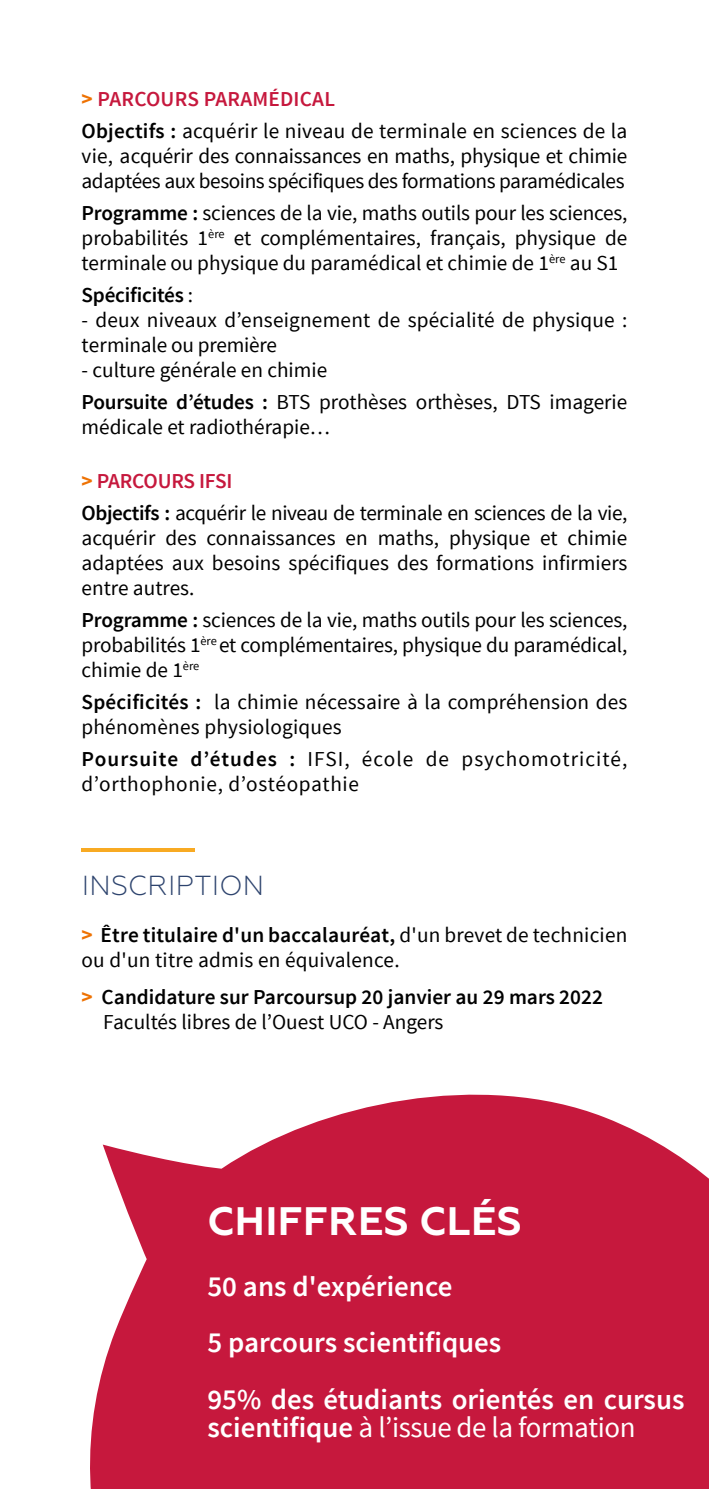
<style>
.page{position:relative;width:709px;height:1489px;background:#fff}
.page>*{position:absolute;margin:0;border:0;box-sizing:border-box;transform-origin:0 0}
.t1{font:700 39.75px "Geometria";letter-spacing:.01em;color:#fff}
.t2{font:600 29px/56.5px "Source Sans Pro";color:#fff}
.t3{font:29px "Source Sans Pro";letter-spacing:-.015em;color:#fff}
.t4{font:300 27.5px "Geometria";letter-spacing:.01em;color:#2e446e}
.t5{font:21.25px/25px "Source Sans Pro";color:#000}
.t6{font:21.25px/25px "Source Sans Pro";letter-spacing:-.02em;color:#000}
.t7{font:600 21.25px/25px "Source Sans Pro";color:#000}
.t8{font:21.25px/25px "Source Sans Pro";letter-spacing:.03em;color:#000}
.s1{font-weight:700;color:#ee7203}
.s2{font-weight:600;color:#c6183d}
.s3{font-weight:600}
.s4{font-weight:400}
</style>
<div class="page">
<svg style="left:90px;top:1094px;width:619px;height:394px;background:#cc3353"></svg>
<hr style="left:81px;top:848px;width:114px;height:3px;background:#f8aa23">
<p class="t5" style="left:81px;top:83px;width:547px;line-height:32px"><span class="s1">&gt;</span> <span class="s2">PARCOURS PARAMÉDICAL<br></span><span class="s3">Objectifs :</span> acquérir le niveau de terminale en sciences de la</p>
<p class="t6" style="left:81px;top:144px;width:547px">vie, acquérir des connaissances en maths, physique et chimie adaptées aux besoins spécifiques des formations paramédicales</p>
<p class="t5" style="left:81px;top:201px;width:547px;text-align:justify"><span class="s3">Programme :</span> sciences de la vie, maths outils pour les sciences, probabilités 1<sup>ère</sup> et complémentaires, français, physique de terminale ou physique du paramédical et chimie de 1<sup>ère</sup> au S1</p>
<p class="t7" style="left:82px;top:283px;width:113px">Spécificités <span class="s4">:</span></p>
<p class="t5" style="left:82px;top:308px;width:547px">- deux niveaux d’enseignement de spécialité de physique : terminale ou première</p>
<p class="t5" style="left:82px;top:354px;width:547px;line-height:32px">- culture générale en chimie<br><span class="s3">Poursuite d’études :</span> BTS prothèses orthèses, DTS imagerie</p>
<p class="t5" style="left:82px;top:415px;width:250px">médicale et radiothérapie…</p>
<p class="t6" style="left:82px;top:465px;width:547px;line-height:32px"><span class="s1">&gt;</span> <span class="s2">PARCOURS IFSI<br></span><span class="s3">Objectifs :</span> acquérir le niveau de terminale en sciences de la vie,</p>
<p class="t5" style="left:82px;top:525px;width:547px;text-align:justify">acquérir des connaissances en maths, physique et chimie adaptées aux besoins spécifiques des formations infirmiers entre autres.</p>
<p class="t5" style="left:81px;top:608px;width:547px;text-align:justify"><span class="s3">Programme :</span> sciences de la vie, maths outils pour les sciences, probabilités 1<sup>ère</sup> et complémentaires, physique du paramédical, chimie de 1<sup>ère</sup></p>
<p class="t5" style="left:81px;top:690px;width:547px"><span class="s3">Spécificités :</span> la chimie nécessaire à la compréhension des phénomènes physiologiques</p>
<p class="t8" style="left:81px;top:747px;width:547px"><span class="s3">Poursuite d’études :</span> IFSI, école de psychomotricité, d’orthophonie, d’ostéopathie</p>
<p class="t4" style="left:82px;top:870px;width:184px">INSCRIPTION</p>
<p class="t5" style="left:81px;top:922px;width:547px"><span class="s1">&gt;</span> <span class="s3">Être titulaire d'un baccalauréat,</span> d'un brevet de technicien ou d'un titre admis en équivalence.</p>
<p class="t7" style="left:103px;top:984px;width:501px;text-indent:-22px"><span class="s1">&gt;</span> Candidature sur Parcoursup 20 janvier au 29 mars 2022<br><span class="s4">Facultés libres de l’Ouest UCO - Angers</span></p>
<h1 class="t1" style="left:207px;top:1197px;width:316px">CHIFFRES CLÉS</h1>
<h2 class="t2" style="left:207px;top:1258px;width:478px">50 ans d'expérience<br>5 parcours scientifiques<br>95% des étudiants orientés en cursus</h2>
<h2 class="t3" style="left:207px;top:1409px;width:430px"><span class="s3">scientifique</span> à l’issue de la formation</h2>
</div>
